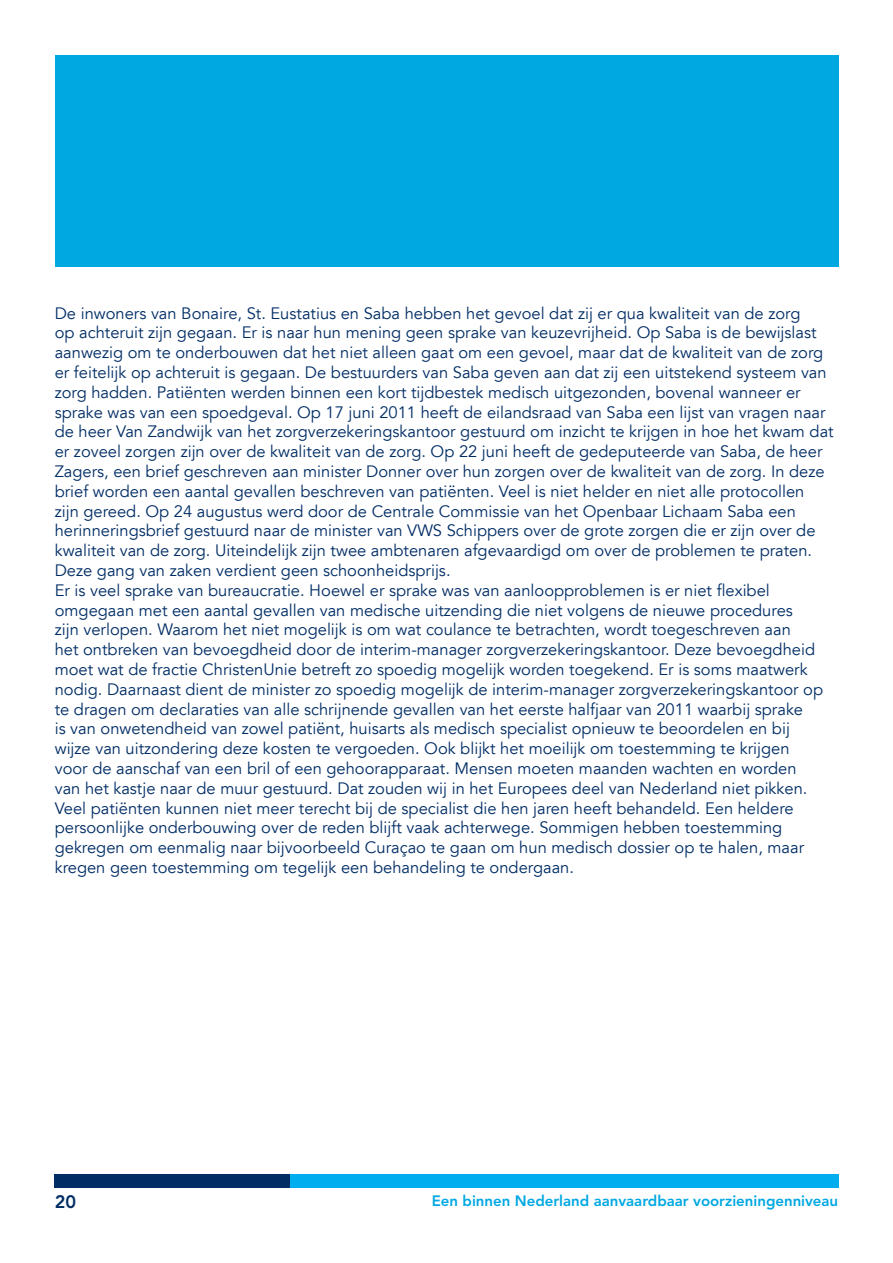
<style>
.page{position:relative;width:893px;height:1263px;background:#fff}
.page>*{position:absolute;margin:0;border:0;box-sizing:border-box;transform-origin:0 0}
.t1{font:800 18px "Avenir LT Std";color:#012d65}
.t2{font:16.5px/19.8px "Avenir LT";color:#012d65}
.t3{font:800 15px "Avenir LT Std";color:#00a8e2}
</style>
<div class="page">
<div style="left:55px;top:55px;width:783px;height:211px;background:#00a8e2"></div>
<div style="left:54px;top:1174px;width:237px;height:13px;background:#012d65"></div>
<div style="left:291px;top:1174px;width:548px;height:13px;background:#00aeef"></div>
<p class="t2" style="left:55px;top:303px;width:780px">De inwoners van Bonaire, St. Eustatius en Saba hebben het gevoel dat zij er qua kwaliteit van de zorg<br>op achteruit zijn gegaan. Er is naar hun mening geen sprake van keuzevrijheid. Op Saba is de bewijslast aanwezig om te onderbouwen dat het niet alleen gaat om een gevoel, maar dat de kwaliteit van de zorg er feitelijk op achteruit is gegaan. De bestuurders van Saba geven aan dat zij een uitstekend systeem van zorg hadden. Patiënten werden binnen een kort tijdbestek medisch uitgezonden, bovenal wanneer er sprake was van een spoedgeval. Op 17 juni 2011 heeft de eilandsraad van Saba een lijst van vragen naar de heer Van Zandwijk van het zorgverzekeringskantoor gestuurd om inzicht te krijgen in hoe het kwam dat er zoveel zorgen zijn over de kwaliteit van de zorg. Op 22 juni heeft de gedeputeerde van Saba, de heer Zagers, een brief geschreven aan minister Donner over hun zorgen over de kwaliteit van de zorg. In deze brief worden een aantal gevallen beschreven van patiënten. Veel is niet helder en niet alle protocollen<br>zijn gereed. Op 24 augustus werd door de Centrale Commissie van het Openbaar Lichaam Saba een herinneringsbrief gestuurd naar de minister van VWS Schippers over de grote zorgen die er zijn over de kwaliteit van de zorg. Uiteindelijk zijn twee ambtenaren afgevaardigd om over de problemen te praten.<br>Deze gang van zaken verdient geen schoonheidsprijs.<br>Er is veel sprake van bureaucratie. Hoewel er sprake was van aanloopproblemen is er niet flexibel omgegaan met een aantal gevallen van medische uitzending die niet volgens de nieuwe procedures<br>zijn verlopen. Waarom het niet mogelijk is om wat coulance te betrachten, wordt toegeschreven aan<br>het ontbreken van bevoegdheid door de interim-manager zorgverzekeringskantoor. Deze bevoegdheid moet wat de fractie ChristenUnie betreft zo spoedig mogelijk worden toegekend. Er is soms maatwerk nodig. Daarnaast dient de minister zo spoedig mogelijk de interim-manager zorgverzekeringskantoor op te dragen om declaraties van alle schrijnende gevallen van het eerste halfjaar van 2011 waarbij sprake<br>is van onwetendheid van zowel patiënt, huisarts als medisch specialist opnieuw te beoordelen en bij<br>wijze van uitzondering deze kosten te vergoeden. Ook blijkt het moeilijk om toestemming te krijgen<br>voor de aanschaf van een bril of een gehoorapparaat. Mensen moeten maanden wachten en worden<br>van het kastje naar de muur gestuurd. Dat zouden wij in het Europees deel van Nederland niet pikken.<br>Veel patiënten kunnen niet meer terecht bij de specialist die hen jaren heeft behandeld. Een heldere persoonlijke onderbouwing over de reden blijft vaak achterwege. Sommigen hebben toestemming gekregen om eenmalig naar bijvoorbeeld Curaçao te gaan om hun medisch dossier op te halen, maar kregen geen toestemming om tegelijk een behandeling te ondergaan.</p>
<p class="t1" style="left:55px;top:1191px;width:23px">20</p>
<p class="t3" style="left:432px;top:1192px;width:408px">Een binnen Nederland aanvaardbaar voorzieningenniveau</p>
</div>
